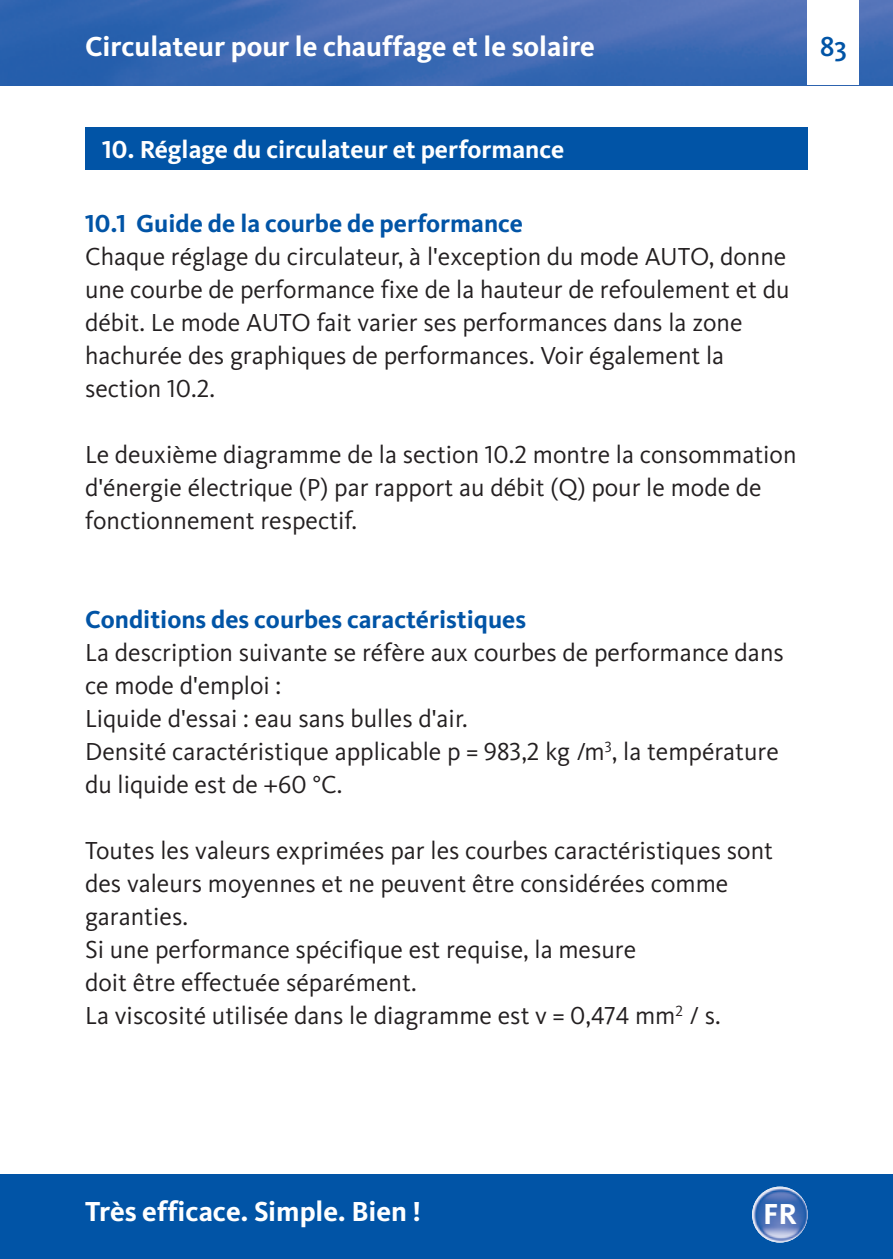
<style>
.page{position:relative;width:893px;height:1259px;background:#fff}
.page>*{position:absolute;margin:0;border:0;box-sizing:border-box;transform-origin:0 0}
.t1{font:700 30px "Kievit OT";color:#fff}
.t2{font:700 28.5px "Kievit OT";color:#fff}
.t3{font:500 28.5px "Kievit OT";color:#0154a6}
.t4{font:25.5px/33px "Kievit OT";color:#231f20}
.t5{font:700 25.5px "Kievit OT";color:#0154a6}
.t6{font:700 25.5px "Kievit OT";color:#fff}
</style>
<div class="page">
<img style="left:0;top:0;width:893px;height:85px">
<div style="left:2px;top:1174px;width:891px;height:84px;background:#0154a6"></div>
<div style="left:808px;top:0;width:51px;height:85px;background:#fff"></div>
<img style="left:752px;top:1186px;width:56px;height:56px;border-radius:50%">
<div style="left:0;top:1174px;width:5px;height:84px;background:#0154a6"></div>
<div style="left:85px;top:128px;width:723px;height:42px;background:#0154a6"></div>
<p class="t2" style="left:85px;top:35px;width:511px">Circulateur pour le chauffage et le solaire</p>
<p class="t3" style="left:820px;top:35px;width:28px">83</p>
<p class="t6" style="left:102px;top:140px;width:464px">10. Réglage du circulateur et performance</p>
<p class="t5" style="left:85px;top:214px;width:440px">10.1 Guide de la courbe de performance</p>
<p class="t4" style="left:85px;top:242px;width:706px">Chaque réglage du circulateur, à l'exception du mode AUTO, donne une courbe de performance fixe de la hauteur de refoulement et du débit. Le mode AUTO fait varier ses performances dans la zone hachurée des graphiques de performances. Voir également la section 10.2.</p>
<p class="t4" style="left:85px;top:440px;width:713px">Le deuxième diagramme de la section 10.2 montre la consommation d'énergie électrique (P) par rapport au débit (Q) pour le mode de fonctionnement respectif.</p>
<p class="t5" style="left:85px;top:610px;width:443px">Conditions des courbes caractéristiques</p>
<p class="t4" style="left:85px;top:638px;width:700px">La description suivante se réfère aux courbes de performance dans ce mode d'emploi :<br>Liquide d'essai : eau sans bulles d'air.<br>Densité caractéristique applicable p = 983,2 kg /m<sup>3</sup>, la température du liquide est de +60 °C.</p>
<p class="t4" style="left:85px;top:836px;width:689px">Toutes les valeurs exprimées par les courbes caractéristiques sont des valeurs moyennes et ne peuvent être considérées comme garanties.<br>Si une performance spécifique est requise, la mesure<br>doit être effectuée séparément.<br>La viscosité utilisée dans le diagramme est v = 0,474 mm<sup>2</sup> / s.</p>
<p class="t2" style="left:85px;top:1200px;width:338px">Très efficace. Simple. Bien !</p>
<p class="t1" style="left:763px;top:1202px;width:35px">FR</p>
</div>
